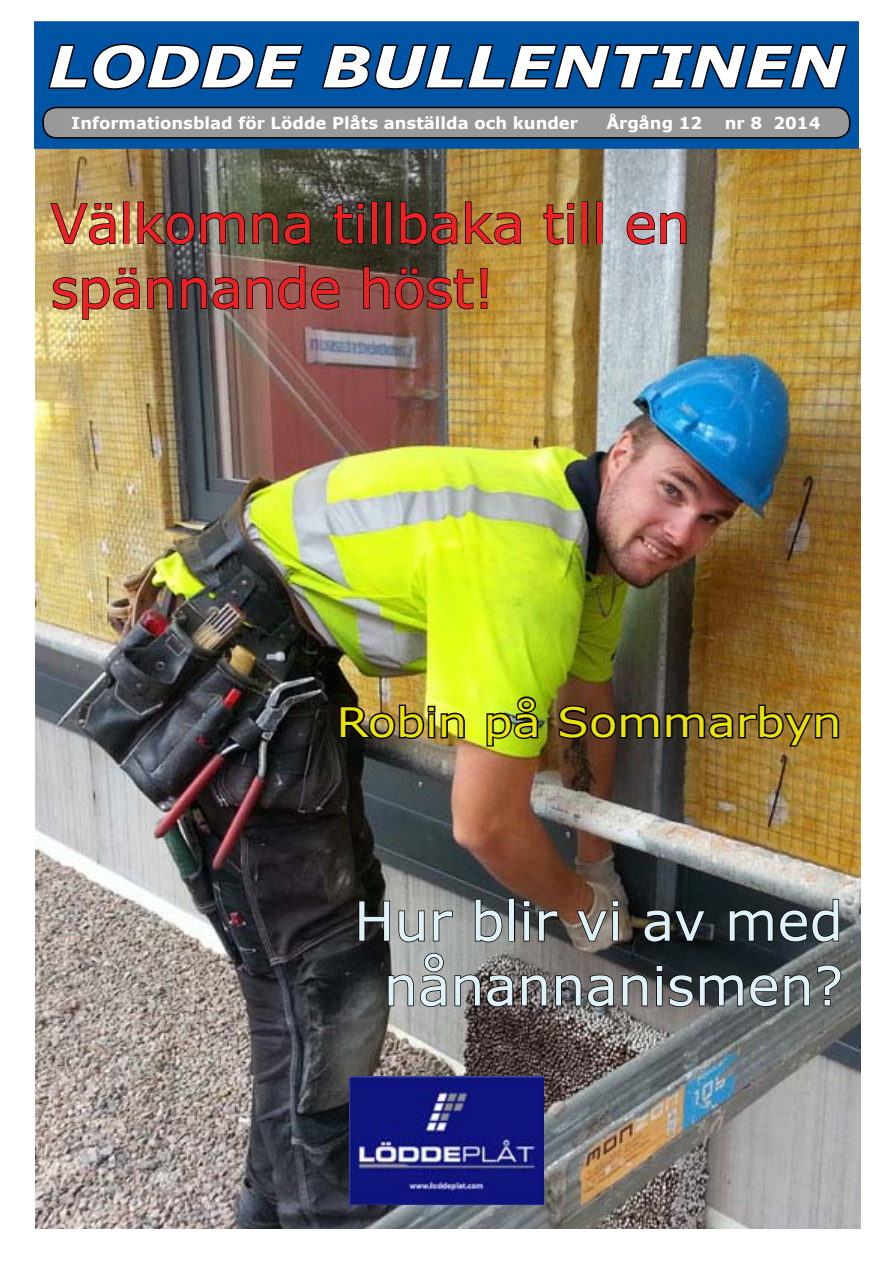
<style>
.page{position:relative;width:893px;height:1263px;background:#fff}
.page>*{position:absolute;margin:0;border:0;box-sizing:border-box;transform-origin:0 0}
.t1{font:italic 700 57px "Verdana";color:#fff;scale:1.15 1}
.t2{font:54px/64.8px "Verdana";letter-spacing:-.01em;color:#ed2124}
.t3{font:54px/64.8px "Verdana";color:#dff2f7;text-align:center}
.t4{font:40.5px "Verdana";color:#ece503;scale:1.15 1}
.t5{font:700 16.5px "Verdana";color:#fff}
</style>
<div class="page">
<img style="left:35px;top:149px;width:825px;height:1080px">
<div style="left:34px;top:21px;width:825px;height:128px;background:#0054a4;border:2px solid #0054a4"></div>
<svg style="left:48px;top:43px;width:256px;height:47px"></svg>
<svg style="left:321px;top:44px;width:527px;height:46px"></svg>
<div style="left:43px;top:107px;width:807px;height:31px;background:#999;border-radius:14px"></div>
<div style="left:42px;top:107px;width:808px;height:32px;border:2px solid #000;border-radius:14px"></div>
<svg style="left:49px;top:202px;width:67px;height:44px;background:#a99864"></svg>
<div style="left:123px;top:201px;width:6px;height:43px;border:2px solid #000101"></div>
<svg style="left:137px;top:201px;width:109px;height:45px;background:#555245"></svg>
<svg style="left:252px;top:211px;width:59px;height:35px;background:#363828"></svg>
<svg style="left:332px;top:202px;width:33px;height:43px"></svg>
<div style="left:371px;top:201px;width:7px;height:43px;border:2px solid #000101"></div>
<div style="left:386px;top:201px;width:6px;height:43px;border:2px solid #000101"></div>
<svg style="left:399px;top:201px;width:59px;height:45px;background:#403c2b"></svg>
<svg style="left:464px;top:201px;width:57px;height:45px;background:#8f7031"></svg>
<svg style="left:543px;top:202px;width:32px;height:43px"></svg>
<div style="left:582px;top:201px;width:6px;height:43px;border:2px solid #000101"></div>
<div style="left:596px;top:201px;width:6px;height:43px;border:2px solid #000101"></div>
<svg style="left:626px;top:211px;width:61px;height:34px;background:#899095"></svg>
<svg style="left:52px;top:267px;width:89px;height:53px;background:#a2905f"></svg>
<svg style="left:147px;top:276px;width:27px;height:34px"></svg>
<svg style="left:180px;top:276px;width:60px;height:34px;background:#4d4746"></svg>
<svg style="left:246px;top:266px;width:94px;height:44px;background:#794d48"></svg>
<svg style="left:363px;top:266px;width:125px;height:44px;background:#6a4e34"></svg>
<img style="left:350px;top:1077px;width:193px;height:127px">
<svg style="left:338px;top:703px;width:88px;height:38px;background:#514325"></svg>
<div style="left:428px;top:706px;width:7px;height:7px;border:3px solid #000"></div>
<div style="left:428px;top:713px;width:7px;height:25px;border:3px solid #000"></div>
<svg style="left:439px;top:711px;width:27px;height:29px"></svg>
<svg style="left:485px;top:695px;width:55px;height:53px;background:#718715"></svg>
<svg style="left:557px;top:703px;width:284px;height:45px;background:#4f3b1e"></svg>
<svg style="left:358px;top:900px;width:33px;height:42px"></svg>
<svg style="left:398px;top:910px;width:27px;height:33px"></svg>
<svg style="left:432px;top:909px;width:22px;height:33px"></svg>
<svg style="left:474px;top:898px;width:29px;height:45px"></svg>
<div style="left:509px;top:899px;width:6px;height:42px;border:2px solid #040407"></div>
<svg style="left:522px;top:900px;width:9px;height:42px"></svg>
<svg style="left:537px;top:909px;width:22px;height:33px"></svg>
<svg style="left:575px;top:900px;width:45px;height:42px;background:#6b5c52"></svg>
<svg style="left:643px;top:909px;width:63px;height:34px;background:#17191a"></svg>
<svg style="left:728px;top:898px;width:112px;height:45px;background:#262c30"></svg>
<svg style="left:387px;top:952px;width:60px;height:56px;background:#888a88"></svg>
<svg style="left:454px;top:974px;width:60px;height:34px;background:#55504f"></svg>
<svg style="left:520px;top:974px;width:28px;height:33px"></svg>
<svg style="left:554px;top:974px;width:60px;height:34px;background:#504e4f"></svg>
<svg style="left:621px;top:974px;width:28px;height:33px"></svg>
<svg style="left:655px;top:964px;width:155px;height:44px;background:#3a3f41"></svg>
<svg style="left:816px;top:964px;width:26px;height:43px"></svg>
<h1 class="t1" style="left:48px;top:26px;width:694px">LODDE BULLENTINEN</h1>
<p class="t5" style="left:71px;top:111px;width:508px">Informationsblad för Lödde Plåts anställda och kunder</p>
<p class="t5" style="left:606px;top:111px;width:97px">Årgång 12</p>
<p class="t5" style="left:725px;top:111px;width:97px">nr 8 2014</p>
<h2 class="t2" style="left:51px;top:191px;width:641px">Välkomna tillbaka till en spännande höst!</h2>
<h3 class="t4" style="left:337px;top:694px;width:441px">Robin på Sommarbyn</h3>
<h2 class="t3" style="left:354px;top:888px;width:491px">Hur blir vi av med nånannanismen?</h2>
</div>
